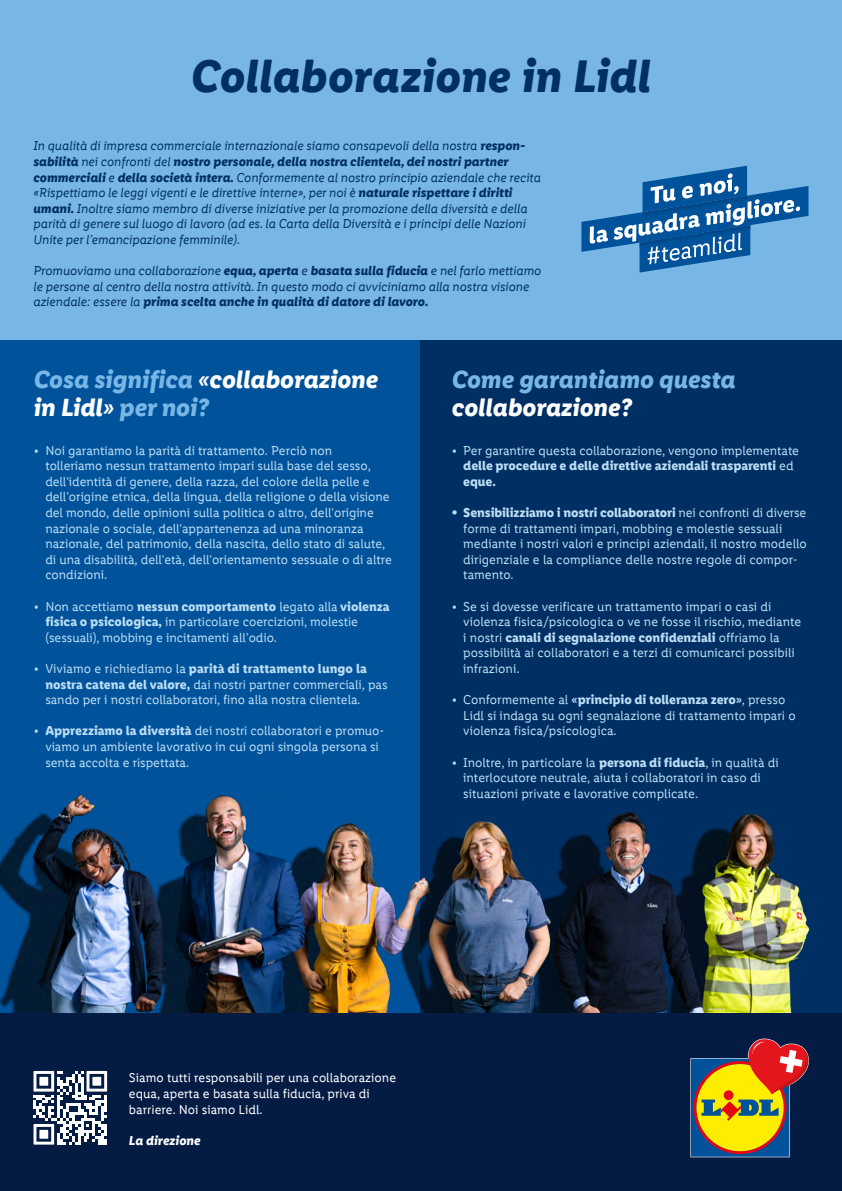
<style>
.page{position:relative;width:842px;height:1191px;background:#fff}
.page>*{position:absolute;margin:0;border:0;box-sizing:border-box;transform-origin:0 0}
.t1{font:italic 700 46px "Lidl Font Pro";color:#003063}
.t2{font:italic 700 25px/27.5px "Lidl Font Pro";letter-spacing:-.005em;color:#fff}
.t3{font:italic 700 25px "Lidl Font Pro";letter-spacing:-.005em;color:#78b7e5}
.t4{font:13px/15.6px "Lidl Font Pro";letter-spacing:-.005em;color:#bcddf5}
.t5{font:italic 13px/15.6px "Lidl Font Pro";letter-spacing:-.005em;color:#003063}
.t6{font:13px/15.6px "Lidl Font Pro";color:#fff}
.t7{font:italic 700 13px "Lidl Font Pro";color:#fff}
.s1{font-weight:700}
.s2{color:#78b7e5}
</style>
<div class="page">
<div style="left:0;top:0;width:842px;height:340px;background:#78b7e5"></div>
<div style="left:0;top:340px;width:421px;height:673px;background:#00539b"></div>
<div style="left:421px;top:340px;width:421px;height:673px;background:#003063"></div>
<img style="left:713px;top:814px;width:97px;height:199px">
<img style="left:561px;top:812px;width:152px;height:201px">
<img style="left:326px;top:784px;width:95px;height:229px">
<img style="left:188px;top:795px;width:138px;height:218px">
<img style="left:0;top:794px;width:188px;height:219px">
<img style="left:400px;top:810px;width:161px;height:203px">
<svg style="left:581px;top:166px;width:227px;height:106px"></svg>
<div style="left:0;top:1013px;width:842px;height:178px;background:#041b44"></div>
<svg style="left:690px;top:1038px;width:119px;height:119px"></svg>
<svg style="left:34px;top:1071px;width:73px;height:73px"></svg>
<h1 class="t1" style="left:191px;top:48px;width:462px">Collaborazione in Lidl</h1>
<p class="t5" style="left:33px;top:138px;width:509px">In qualità di impresa commerciale internazionale siamo consapevoli della nostra <span class="s1">respon&shy;sabilità</span> nei confronti del <span class="s1">nostro personale, della nostra clientela, dei nostri partner commerciali</span> e <span class="s1">della società intera.</span> Conformemente al nostro principio aziendale che recita «Rispettiamo le leggi vigenti e le direttive interne», per noi è <span class="s1">naturale rispettare i diritti umani.</span> Inoltre siamo membro di diverse iniziative per la promozione della diversità e della parità di genere sul luogo di lavoro (ad es. la Carta della Diversità e i principi delle Nazioni Unite per l’emancipazione femminile).</p>
<p class="t5" style="left:33px;top:263px;width:509px">Promuoviamo una collaborazione <span class="s1">equa, aperta</span> e <span class="s1">basata sulla fiducia</span> e nel farlo mettiamo le persone al centro della nostra attività. In questo modo ci avviciniamo alla nostra visione aziendale: essere la <span class="s1">prima scelta anche in qualità di datore di lavoro.</span></p>
<h2 class="t2" style="left:34px;top:366px;width:346px"><span class="s2">Cosa significa</span> «collaborazione in Lidl» <span class="s2">per noi?</span></h2>
<p class="t4" style="left:45px;top:442px;width:348px;text-indent:-11px">• Noi garantiamo la parità di trattamento. Perciò non tolleriamo nessun trattamento impari sulla base del sesso, dell'identità di genere, della razza, del colore della pelle e dell'origine etnica, della lingua, della religione o della visione del mondo, delle opinioni sulla politica o altro, dell'origine nazionale o sociale, dell'appartenenza ad una minoranza nazionale, del patrimonio, della nascita, dello stato di salute, di una disabilità, dell'età, dell'orientamento sessuale o di altre condizioni.</p>
<p class="t4" style="left:45px;top:598px;width:346px;text-indent:-11px">• Non accettiamo <span class="s1">nessun comportamento</span> legato alla <span class="s1">violenza fisica o psicologica,</span> in particolare coercizioni, molestie (sessuali), mobbing e incitamenti all’odio.</p>
<p class="t4" style="left:45px;top:661px;width:344px;text-indent:-11px">• Viviamo e richiediamo la <span class="s1">parità di trattamento lungo la nostra catena del valore,</span> dai nostri partner commerciali, pas sando per i nostri collaboratori, fino alla nostra clientela.</p>
<p class="t4" style="left:45px;top:723px;width:341px;text-indent:-11px">• <span class="s1">Apprezziamo la diversità</span> dei nostri collaboratori e promuo&shy;viamo un ambiente lavorativo in cui ogni singola persona si senta accolta e rispettata.</p>
<h2 class="t3" style="left:452px;top:365px;width:285px">Come garantiamo questa</h2>
<h2 class="t2" style="left:452px;top:393px;width:182px">collaborazione?</h2>
<p class="t4" style="left:463px;top:442px;width:337px;text-indent:-11px">• Per garantire questa collaborazione, vengono implementate <span class="s1">delle procedure e delle direttive aziendali trasparenti</span> ed <span class="s1">eque.</span></p>
<p class="t4" style="left:463px;top:505px;width:345px;text-indent:-11px"><span class="s1">• Sensibilizziamo i nostri collaboratori</span> nei confronti di diverse forme di trattamenti impari, mobbing e molestie sessuali mediante i nostri valori e principi aziendali, il nostro modello dirigenziale e la compliance delle nostre regole di compor&shy;tamento.</p>
<p class="t4" style="left:463px;top:598px;width:339px;text-indent:-11px">• Se si dovesse verificare un trattamento impari o casi di violenza fisica/psicologica o ve ne fosse il rischio, mediante i nostri <span class="s1">canali di segnalazione confidenziali</span> offriamo la possibilità ai collaboratori e a terzi di comunicarci possibili infrazioni.</p>
<p class="t4" style="left:463px;top:692px;width:334px;text-indent:-11px">• Conformemente al <span class="s1">«principio di tolleranza zero»</span>, presso<br>Lidl si indaga su ogni segnalazione di trattamento impari o violenza fisica/psicologica.</p>
<p class="t4" style="left:463px;top:754px;width:317px;text-indent:-11px">• Inoltre, in particolare la <span class="s1">persona di fiducia</span>, in qualità di interlocutore neutrale, aiuta i collaboratori in caso di situazioni private e lavorative complicate.</p>
<p class="t6" style="left:129px;top:1070px;width:269px">Siamo tutti responsabili per una collaborazione equa, aperta e basata sulla fiducia, priva di barriere. Noi siamo Lidl.</p>
<p class="t7" style="left:129px;top:1132px;width:73px">La direzione</p>
</div>
